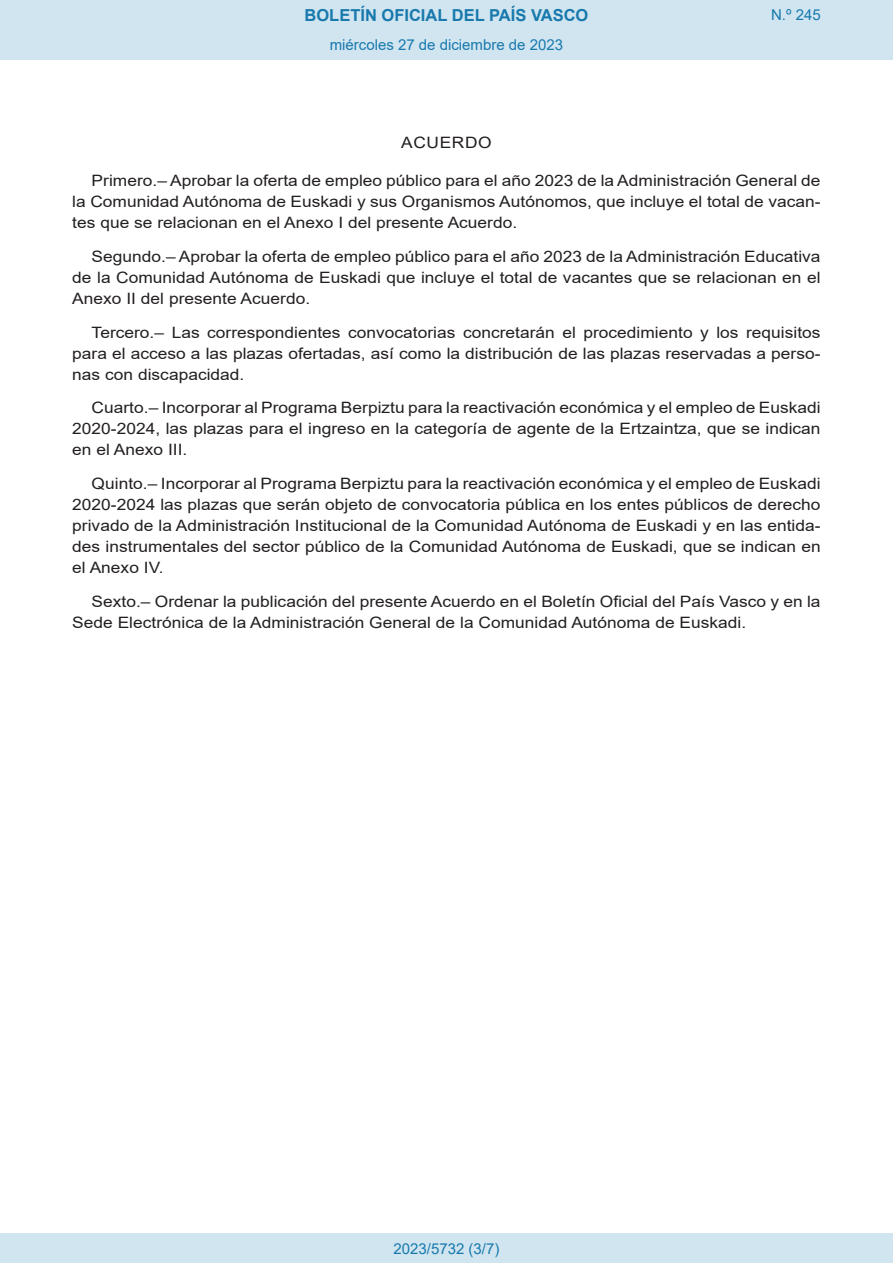
<style>
.page{position:relative;width:893px;height:1263px;background:#fff}
.page>*{position:absolute;margin:0;border:0;box-sizing:border-box;transform-origin:0 0}
.t1{font:700 16.5px "Arial";color:#1879ad}
.BOPVDetalle{font:15.6px/21px "Arial";color:#231f20;text-align:justify;scale:1.11 1}
.BOPVClave{font:15.6px "Arial";letter-spacing:.035em;color:#231f20;scale:1.11 1}
.Paginacion_Centro{font:15px "Arial";color:#1879ad}
</style>
<div class="page">
<div style="left:0;top:0;width:893px;height:60px;background:#d0e5f0"></div>
<div style="left:0;top:1233px;width:893px;height:30px;background:#d0e5f0"></div>
<p class="t1" style="left:305px;top:3px;width:285px">BOLETÍN OFICIAL DEL PAÍS VASCO</p>
<p class="Paginacion_Centro" style="left:330px;top:35px;width:235px">miércoles 27 de diciembre de 2023</p>
<p class="Paginacion_Centro" style="left:771px;top:5px;width:51px">N.º 245</p>
<p class="BOPVClave" style="left:401px;top:132px;width:83px">ACUERDO</p>
<p class="BOPVDetalle" style="left:72px;top:170px;width:676px;text-indent:19px">Primero.– Aprobar la oferta de empleo público para el año 2023 de la Administración General de la Comunidad Autónoma de Euskadi y sus Organismos Autónomos, que incluye el total de vacan&shy;tes que se relacionan en el Anexo I del presente Acuerdo.</p>
<p class="BOPVDetalle" style="left:72px;top:246px;width:676px;text-indent:19px">Segundo.– Aprobar la oferta de empleo público para el año 2023 de la Administración Educativa de la Comunidad Autónoma de Euskadi que incluye el total de vacantes que se relacionan en el Anexo II del presente Acuerdo.</p>
<p class="BOPVDetalle" style="left:72px;top:322px;width:676px;text-indent:19px">Tercero.– Las correspondientes convocatorias concretarán el procedimiento y los requisitos para el acceso a las plazas ofertadas, así como la distribución de las plazas reservadas a perso&shy;nas con discapacidad.</p>
<p class="BOPVDetalle" style="left:72px;top:397px;width:676px;text-indent:19px">Cuarto.– Incorporar al Programa Berpiztu para la reactivación económica y el empleo de Euskadi 2020-2024, las plazas para el ingreso en la categoría de agente de la Ertzaintza, que se indican en el Anexo III.</p>
<p class="BOPVDetalle" style="left:72px;top:473px;width:676px;text-indent:19px">Quinto.– Incorporar al Programa Berpiztu para la reactivación económica y el empleo de Euskadi 2020-2024 las plazas que serán objeto de convocatoria pública en los entes públicos de derecho privado de la Administración Institucional de la Comunidad Autónoma de Euskadi y en las entida&shy;des instrumentales del sector público de la Comunidad Autónoma de Euskadi, que se indican en el Anexo IV.</p>
<p class="BOPVDetalle" style="left:72px;top:591px;width:676px;text-indent:19px">Sexto.– Ordenar la publicación del presente Acuerdo en el Boletín Oficial del País Vasco y en la<br>Sede Electrónica de la Administración General de la Comunidad Autónoma de Euskadi.</p>
<p class="Paginacion_Centro" style="left:393px;top:1238px;width:107px">2023/5732 (3/7)</p>
</div>
